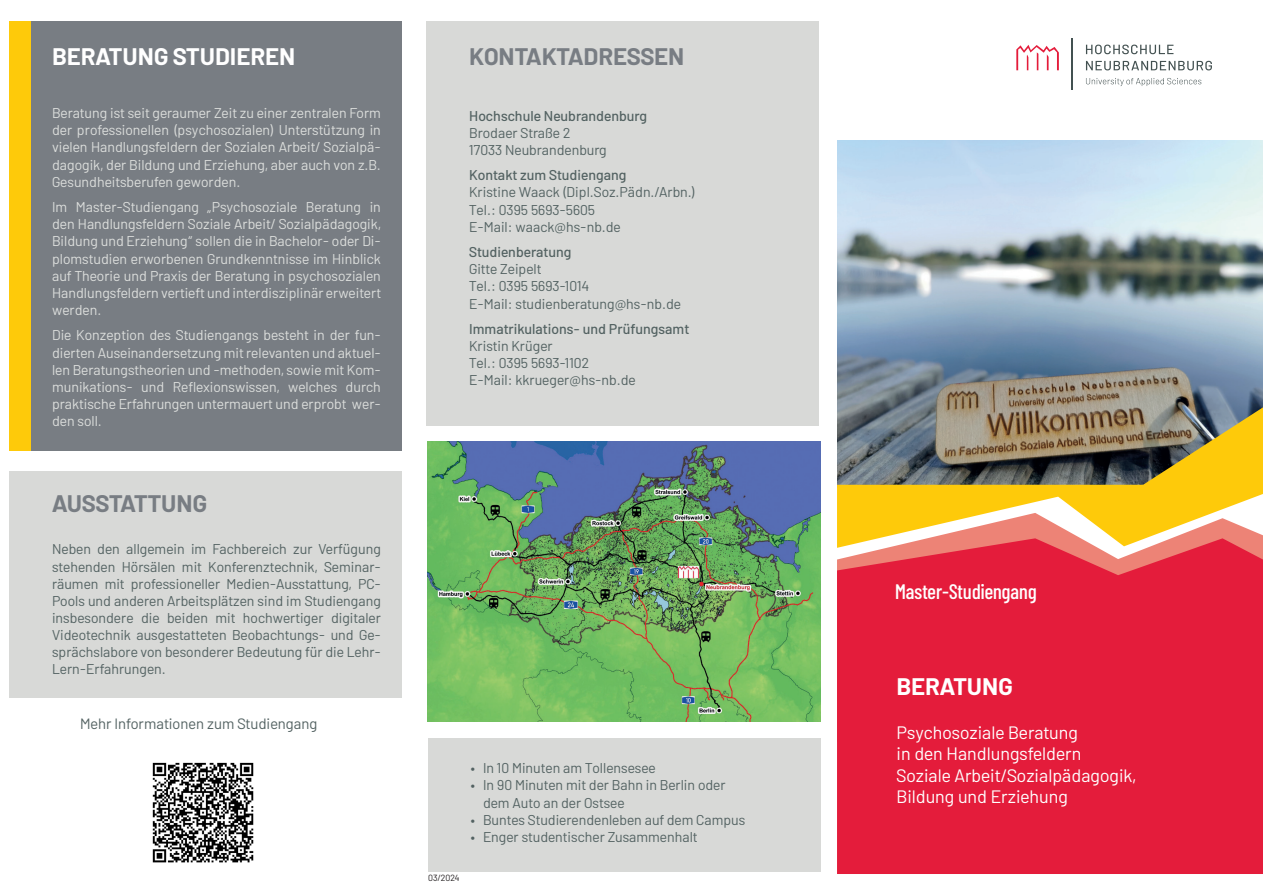
<style>
.page{position:relative;width:1263px;height:893px;background:#fff}
.page>*{position:absolute;margin:0;border:0;box-sizing:border-box;transform-origin:0 0}
.t1{font:700 24px "Barlow";color:#787d83}
.t2{font:700 24px "Barlow";color:#fff}
.Titel_BachelorMaster{font:500 21px "Barlow Condensed";color:#fff}
.t3{font:18px "Barlow";color:#fff}
.t4{font:15px "Barlow";color:#536262}
.Absatz_dunkleSchrift{font:14.25px/17.1px "Barlow";color:#536262}
.Absatz_helleSchrift{font:14.25px/17.1px "Barlow";color:#dcdedc;text-align:justify}
.t5{font:9px "Barlow";color:#231f20}
.s1{font-weight:500}
</style>
<div class="page">
<img style="left:152px;top:762px;width:102px;height:101px">
<img style="left:837px;top:140px;width:426px;height:267px">
<svg style="left:837px;top:407px;width:426px;height:106px;background:#a4914b"></svg>
<svg style="left:837px;top:513px;width:426px;height:25px"></svg>
<div style="left:837px;top:538px;width:426px;height:336px;background:#e41c3b"></div>
<div style="left:427px;top:85px;width:392px;height:340px;background:#d8d9d7"></div>
<div style="left:10px;top:471px;width:392px;height:226px;background:#d8d9d7"></div>
<div style="left:10px;top:83px;width:392px;height:368px;background:#787d83"></div>
<div style="left:10px;top:21px;width:392px;height:64px;background:#787d83"></div>
<div style="left:10px;top:21px;width:21px;height:64px;background:#feca0a"></div>
<div style="left:10px;top:83px;width:21px;height:368px;background:#feca0a"></div>
<div style="left:427px;top:21px;width:392px;height:64px;background:#d8d9d7"></div>
<div style="left:428px;top:738px;width:392px;height:134px;background:#d8d9d7"></div>
<img style="left:428px;top:441px;width:392px;height:280px">
<svg style="left:1016px;top:45px;width:43px;height:25px"></svg>
<svg style="left:1086px;top:78px;width:115px;height:8px"></svg>
<svg style="left:1086px;top:61px;width:126px;height:9px"></svg>
<svg style="left:1086px;top:45px;width:87px;height:9px"></svg>
<hr style="left:1072px;top:38px;width:1px;height:51px;background:#435151">
<p class="t2" style="left:52px;top:39px;width:245px">BERATUNG STUDIEREN</p>
<p class="t1" style="left:469px;top:39px;width:217px">KONTAKTADRESSEN</p>
<p class="Absatz_helleSchrift" style="left:52px;top:103px;width:330px">Beratung ist seit geraumer Zeit zu einer zentralen Form der professionellen (psychosozialen) Unterstützung in vielen Handlungsfeldern der Sozialen Arbeit/ Sozialpä&shy;dagogik, der Bildung und Erziehung, aber auch von z.B.<br>Gesundheitsberufen geworden.</p>
<p class="Absatz_helleSchrift" style="left:52px;top:197px;width:330px">Im Master-Studiengang „Psychosoziale Beratung in den Handlungsfeldern Soziale Arbeit/ Sozialpädagogik, Bildung und Erziehung“ sollen die in Bachelor- oder Di&shy;plomstudien erworbenen Grundkenntnisse im Hinblick auf Theorie und Praxis der Beratung in psychosozialen Handlungsfeldern vertieft und interdisziplinär erweitert werden.</p>
<p class="Absatz_helleSchrift" style="left:52px;top:326px;width:330px">Die Konzeption des Studiengangs besteht in der fun&shy;dierten Auseinandersetzung mit relevanten und aktuel&shy;len Beratungstheorien und -methoden, sowie mit Kom&shy;munikations- und Reflexionswissen, welches durch praktische Erfahrungen untermauert und erprobt wer&shy;den soll.</p>
<p class="t1" style="left:52px;top:485px;width:156px">AUSSTATTUNG</p>
<p class="Absatz_dunkleSchrift" style="left:52px;top:540px;width:330px;text-align:justify">Neben den allgemein im Fachbereich zur Verfügung stehenden Hörsälen mit Konferenztechnik, Seminar&shy;räumen mit professioneller Medien-Ausstattung, PC-Pools und anderen Arbeitsplätzen sind im Studiengang insbesondere die beiden mit hochwertiger digitaler Videotechnik ausgestatteten Beobachtungs- und Ge&shy;sprächslabore von besonderer Bedeutung für die Lehr-Lern-Erfahrungen.</p>
<p class="t4" style="left:80px;top:712px;width:239px">Mehr Informationen zum Studiengang</p>
<p class="Absatz_dunkleSchrift" style="left:469px;top:106px;width:180px"><span class="s1">Hochschule Neubrandenburg<br></span>Brodaer Straße 2<br>17033 Neubrandenburg</p>
<p class="Absatz_dunkleSchrift" style="left:469px;top:166px;width:228px"><span class="s1">Kontakt zum Studiengang<br></span>Kristine Waack (Dipl.Soz.Pädn./Arbn.)<br>Tel.: 0395 5693-5605<br>E-Mail: waack@hs-nb.de</p>
<p class="Absatz_dunkleSchrift" style="left:469px;top:242px;width:213px"><span class="s1">Studienberatung<br></span>Gitte Zeipelt<br>Tel.: 0395 5693-1014<br>E-Mail: studienberatung@hs-nb.de</p>
<p class="Absatz_dunkleSchrift" style="left:469px;top:319px;width:222px"><span class="s1">Immatrikulations- und Prüfungsamt<br></span>Kristin Krüger<br>Tel.: 0395 5693-1102<br>E-Mail: kkrueger@hs-nb.de</p>
<p class="t5" style="left:428px;top:871px;width:32px">03/2024</p>
<p class="Absatz_dunkleSchrift" style="left:470px;top:758px;width:187px">• In 10 Minuten am Tollensesee</p>
<p class="Absatz_dunkleSchrift" style="left:483px;top:776px;width:244px;text-indent:-13px">• In 90 Minuten mit der Bahn in Berlin oder dem Auto an der Ostsee</p>
<p class="Absatz_dunkleSchrift" style="left:470px;top:810px;width:277px">• Buntes Studierendenleben auf dem Campus</p>
<p class="Absatz_dunkleSchrift" style="left:470px;top:827px;width:229px">• Enger studentischer Zusammenhalt</p>
<p class="Titel_BachelorMaster" style="left:895px;top:576px;width:143px">Master-Studiengang</p>
<p class="t2" style="left:896px;top:669px;width:118px">BERATUNG</p>
<p class="t3" style="left:896px;top:719px;width:183px">Psychosoziale Beratung</p>
<p class="t3" style="left:896px;top:741px;width:186px">in den Handlungsfeldern</p>
<p class="t3" style="left:896px;top:762px;width:241px">Soziale Arbeit/Sozialpädagogik,</p>
<p class="t3" style="left:896px;top:784px;width:173px">Bildung und Erziehung</p>
</div>
